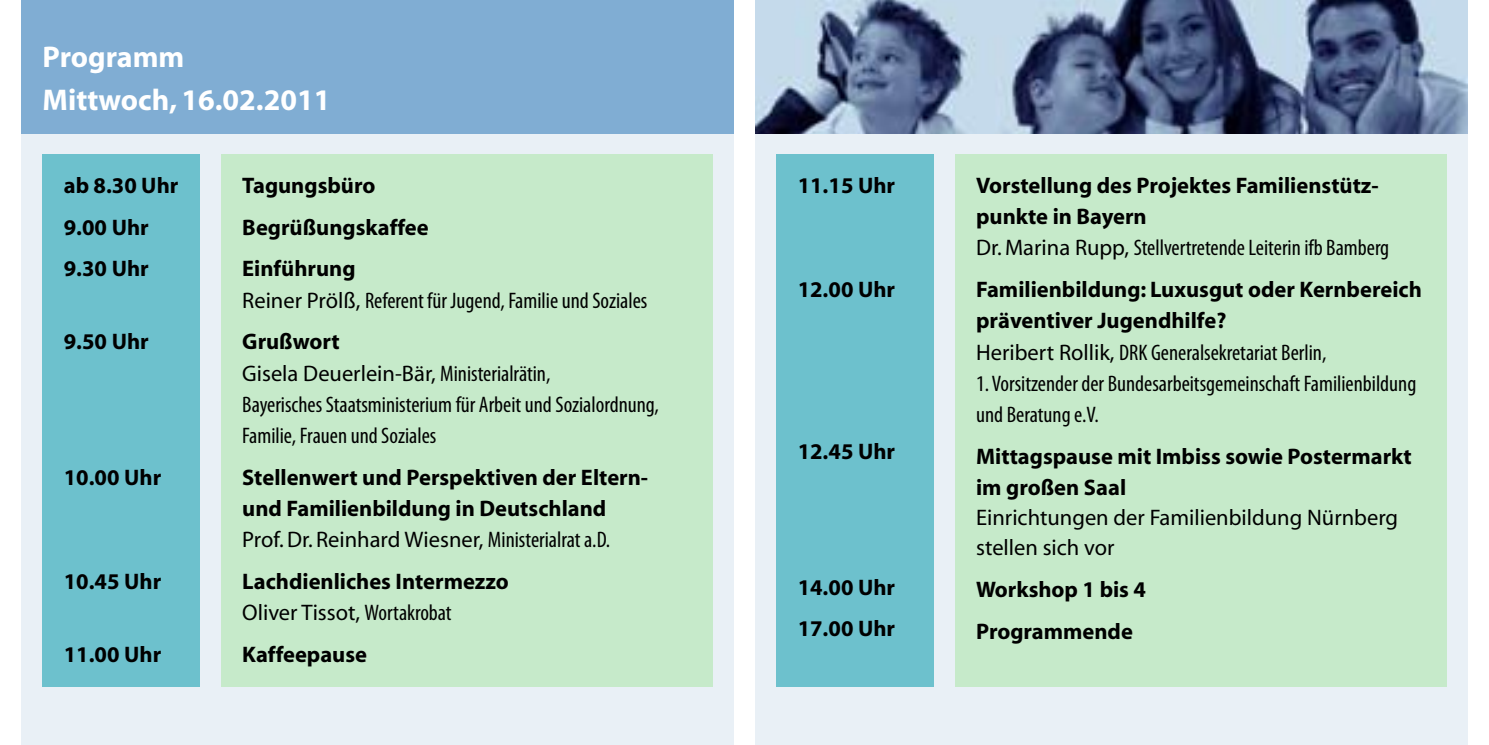
<style>
.page{position:relative;width:1489px;height:745px;background:#fff}
.page>*{position:absolute;margin:0;border:0;box-sizing:border-box;transform-origin:0 0}
.t1{font:700 30px/43.8px "Myriad";color:#fff}
.t2{font:700 22.5px/31.2px "Myriad";color:#000}
.t3{font:condensed 22.5px/31.2px "Myriad Pro";color:#000}
.t4{font:22.5px/31.2px "Myriad";color:#000}
.s1{font-family:"Myriad";font-stretch:normal}
.s2{font-weight:700}
.s3{font-family:"Myriad Pro";font-stretch:condensed}
.s4{font-weight:400}
.s5{font-family:"Myriad Pro";font-weight:400;font-stretch:condensed}
</style>
<div class="page">
<div style="left:21px;top:0;width:712px;height:744px;background:#e9f0f6"></div>
<div style="left:755px;top:0;width:712px;height:744px;background:#e9f0f6"></div>
<div style="left:21px;top:0;width:712px;height:133px;background:#80add3"></div>
<div style="left:43px;top:155px;width:157px;height:531px;background:#6dc1cd"></div>
<div style="left:221px;top:155px;width:491px;height:531px;background:#c6eaca"></div>
<div style="left:776px;top:155px;width:157px;height:531px;background:#6dc1cd"></div>
<div style="left:954px;top:155px;width:492px;height:531px;background:#c6eaca"></div>
<img style="left:755px;top:0;width:712px;height:133px">
<h1 class="t1" style="left:43px;top:36px;width:289px">Programm<br>Mittwoch, 16.02.2011</h1>
<p class="t2" style="left:64px;top:165px;width:116px;line-height:41.8px">ab 8.30 Uhr<br>9.00 Uhr<br>9.30 Uhr</p>
<p class="t2" style="left:64px;top:326px;width:86px">9.50 Uhr</p>
<p class="t2" style="left:64px;top:462px;width:99px">10.00 Uhr</p>
<p class="t2" style="left:64px;top:566px;width:99px">10.45 Uhr</p>
<p class="t2" style="left:64px;top:639px;width:99px">11.00 Uhr</p>
<p class="t2" style="left:242px;top:165px;width:188px;line-height:41.8px">Tagungsbüro<br>Begrüßungskaffee<br>Einführung</p>
<p class="t3" style="left:242px;top:284px;width:406px"><span class="s1">Reiner Prölß,</span> Referent für Jugend, Familie und Soziales</p>
<p class="t4" style="left:242px;top:327px;width:310px"><span class="s2">Grußwort<br></span>Gisela Deuerlein-Bär, <span class="s3">Ministerialrätin,</span></p>
<p class="t3" style="left:242px;top:388px;width:418px">Bayerisches Staatsministerium für Arbeit und Sozialordnung,<br>Familie, Frauen und Soziales</p>
<p class="t2" style="left:242px;top:462px;width:407px">Stellenwert und Perspektiven der Eltern&shy;und Familienbildung in Deutschland<br><span class="s4">Prof. Dr. Reinhard Wiesner,</span> <span class="s5">Ministerialrat a.D.</span></p>
<p class="t2" style="left:242px;top:566px;width:268px">Lachdienliches Intermezzo<br><span class="s4">Oliver Tissot,</span> <span class="s5">Wortakrobat</span></p>
<p class="t2" style="left:242px;top:639px;width:126px">Kaffeepause</p>
<p class="t2" style="left:797px;top:170px;width:99px">11.15 Uhr</p>
<p class="t2" style="left:797px;top:274px;width:99px">12.00 Uhr</p>
<p class="t2" style="left:797px;top:436px;width:99px">12.45 Uhr</p>
<p class="t2" style="left:797px;top:566px;width:99px;line-height:41.5px">14.00 Uhr<br>17.00 Uhr</p>
<p class="t2" style="left:976px;top:170px;width:404px">Vorstellung des Projektes Familienstütz&shy;punkte in Bayern</p>
<p class="t3" style="left:976px;top:232px;width:414px"><span class="s1">Dr. Marina Rupp,</span> Stellvertretende Leiterin ifb Bamberg</p>
<p class="t2" style="left:976px;top:274px;width:447px">Familienbildung: Luxusgut oder Kernbereich präventiver Jugendhilfe?</p>
<p class="t3" style="left:976px;top:336px;width:352px"><span class="s1">Heribert Rollik,</span> DRK Generalsekretariat Berlin,</p>
<p class="t3" style="left:976px;top:367px;width:441px">1. Vorsitzender der Bundesarbeitsgemeinschaft Familienbildung und Beratung e.V.</p>
<p class="t2" style="left:976px;top:441px;width:437px">Mittagspause mit Imbiss sowie Postermarkt im großen Saal</p>
<p class="t4" style="left:976px;top:503px;width:423px;line-height:30px">Einrichtungen der Familienbildung Nürnberg stellen sich vor</p>
<p class="t2" style="left:976px;top:569px;width:171px;line-height:41.5px">Workshop 1 bis 4<br>Programmende</p>
</div>
